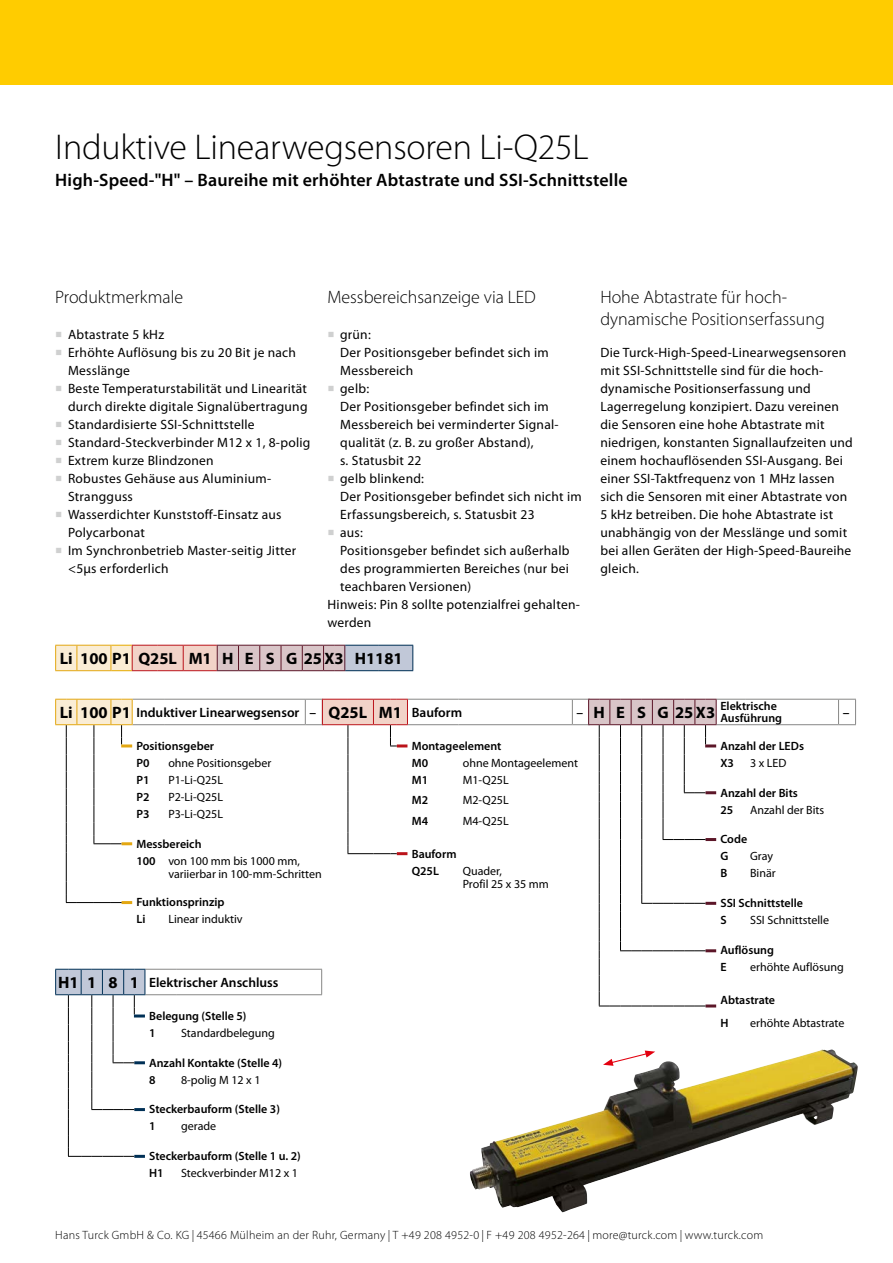
<style>
.page{position:relative;width:893px;height:1263px;background:#fff}
.page>*{position:absolute;margin:0;border:0;box-sizing:border-box;transform-origin:0 0}
.t1{font:300 36px "Myriad Pro";letter-spacing:-.005em;color:#000}
.t2{font:300 18px/22.5px "Myriad Pro";color:#000}
.t3{font:600 18px "Myriad Pro";letter-spacing:.01em;color:#000}
.t4{font:700 16.5px "Myriad Pro";color:#000}
.t5{font:13.5px/18px "Myriad Pro";letter-spacing:.02em;color:#000}
.t6{font:600 13.5px "Myriad Pro";color:#000}
.t7{font:12px/17px "Myriad Pro";color:#000}
.t8{font:600 12px/17px "Myriad Pro";color:#000}
.t9{font:300 12px "Myriad Pro";letter-spacing:.02em;color:#000}
.s1{font-family:"Minion Pro";font-size:18px;color:#cfd0d0}
.s2{font-weight:700;font-size:16.5px}
.s3{font-weight:600}
</style>
<div class="page">
<div style="left:0;top:0;width:893px;height:85px;background:#fc0"></div>
<hr style="left:145px;top:969px;width:32px;height:1px;background:#878786">
<hr style="left:177px;top:969px;width:145px;height:1px;background:#878786">
<svg style="left:321px;top:969px;width:1px;height:25px"></svg>
<hr style="left:145px;top:994px;width:32px;height:1px;background:#878786">
<hr style="left:177px;top:994px;width:145px;height:1px;background:#878786">
<svg style="left:55px;top:969px;width:91px;height:189px"></svg>
<hr style="left:133px;top:699px;width:31px;height:1px;background:#878786">
<hr style="left:164px;top:699px;width:141px;height:1px;background:#878786">
<hr style="left:133px;top:724px;width:31px;height:1px;background:#878786">
<hr style="left:164px;top:724px;width:141px;height:1px;background:#878786">
<svg style="left:55px;top:699px;width:78px;height:205px"></svg>
<div style="left:345px;top:645px;width:68px;height:26px;background:#c1c8d8"></div>
<hr style="left:345px;top:645px;width:34px;height:1px;background:#003056">
<hr style="left:379px;top:645px;width:34px;height:1px;background:#003056">
<svg style="left:412px;top:645px;width:1px;height:25px"></svg>
<hr style="left:345px;top:670px;width:34px;height:1px;background:#003056">
<hr style="left:379px;top:670px;width:34px;height:1px;background:#003056">
<svg style="left:55px;top:645px;width:290px;height:26px;background:#e1c5bb"></svg>
<hr style="left:408px;top:699px;width:50px;height:1px;background:#878786">
<hr style="left:458px;top:699px;width:114px;height:1px;background:#878786">
<hr style="left:408px;top:724px;width:50px;height:1px;background:#878786">
<hr style="left:458px;top:724px;width:114px;height:1px;background:#878786">
<svg style="left:305px;top:699px;width:103px;height:156px"></svg>
<hr style="left:716px;top:699px;width:30px;height:1px;background:#878786">
<hr style="left:746px;top:699px;width:92px;height:1px;background:#878786">
<hr style="left:716px;top:724px;width:30px;height:1px;background:#878786">
<hr style="left:746px;top:724px;width:92px;height:1px;background:#878786">
<svg style="left:838px;top:699px;width:18px;height:26px"></svg>
<svg style="left:572px;top:699px;width:145px;height:308px"></svg>
<img style="left:470px;top:1049px;width:378px;height:163px">
<svg style="left:603px;top:1050px;width:52px;height:16px"></svg>
<h1 class="t1" style="left:55px;top:125px;width:535px">Induktive Linearwegsensoren Li-Q25L</h1>
<h2 class="t3" style="left:55px;top:168px;width:574px">High-Speed-"H" – Baureihe mit erhöhter Abtastrate und SSI-Schnittstelle</h2>
<h2 class="t2" style="left:55px;top:285px;width:130px">Produktmerkmale</h2>
<p class="t5" style="left:55px;top:325px;width:110px"><span class="s1">■</span> Abtastrate 5 kHz</p>
<p class="t5" style="left:68px;top:343px;width:230px;text-indent:-13px"><span class="s1">■</span> Erhöhte Auflösung bis zu 20 Bit je nach<br>Messlänge</p>
<p class="t5" style="left:55px;top:379px;width:254px;text-align:right"><span class="s1">■</span> Beste Temperaturstabilität und Linearität durch direkte digitale Signalübertragung</p>
<p class="t5" style="left:55px;top:415px;width:201px"><span class="s1">■</span> Standardisierte SSI-Schnittstelle</p>
<p class="t5" style="left:55px;top:433px;width:257px"><span class="s1">■</span> Standard-Steckverbinder M12 x 1, 8-polig</p>
<p class="t5" style="left:55px;top:451px;width:160px"><span class="s1">■</span> Extrem kurze Blindzonen</p>
<p class="t5" style="left:68px;top:469px;width:204px;text-indent:-13px"><span class="s1">■</span> Robustes Gehäuse aus Aluminium-<br>Strangguss</p>
<p class="t5" style="left:68px;top:505px;width:215px;text-indent:-13px"><span class="s1">■</span> Wasserdichter Kunststoff-Einsatz aus<br>Polycarbonat</p>
<p class="t5" style="left:68px;top:541px;width:230px;text-indent:-13px"><span class="s1">■</span> Im Synchronbetrieb Master-seitig Jitter &lt;5µs erforderlich</p>
<h2 class="t2" style="left:327px;top:285px;width:210px">Messbereichsanzeige via LED</h2>
<p class="t5" style="left:340px;top:325px;width:210px;text-indent:-13px"><span class="s1">■</span> grün:<br>Der Positionsgeber befindet sich im<br>Messbereich</p>
<p class="t5" style="left:340px;top:379px;width:219px;text-indent:-13px"><span class="s1">■</span> gelb:<br>Der Positionsgeber befindet sich im<br>Messbereich bei verminderter Signal&shy;qualität (z. B. zu großer Abstand),<br>s. Statusbit 22</p>
<p class="t5" style="left:340px;top:469px;width:243px;text-indent:-13px"><span class="s1">■</span> gelb blinkend:<br>Der Positionsgeber befindet sich nicht im<br>Erfassungsbereich, s. Statusbit 23</p>
<p class="t5" style="left:327px;top:523px;width:37px"><span class="s1">■</span> aus:</p>
<p class="t5" style="left:340px;top:541px;width:231px">Positionsgeber befindet sich außerhalb</p>
<p class="t5" style="left:340px;top:559px;width:230px">des programmierten Bereiches (nur bei</p>
<p class="t5" style="left:340px;top:577px;width:133px">teachbaren Versionen)</p>
<p class="t5" style="left:327px;top:595px;width:254px">Hinweis: Pin 8 sollte potenzialfrei gehalten-</p>
<p class="t5" style="left:327px;top:613px;width:45px">werden</p>
<p class="t4" style="left:60px;top:648px;width:344px">Li 100 P1 Q25L M1 H E S G 25X3 H1181</p>
<h2 class="t2" style="left:600px;top:285px;width:226px">Hohe Abtastrate für hoch&shy;dynamische Positionserfassung</h2>
<p class="t5" style="left:600px;top:343px;width:254px">Die Turck-High-Speed-Linearwegsensoren mit SSI-Schnittstelle sind für die hoch&shy;dynamische Positionserfassung und Lagerregelung konzipiert. Dazu vereinen die Sensoren eine hohe Abtastrate mit niedrigen, konstanten Signallaufzeiten und einem hochauflösenden SSI-Ausgang. Bei einer SSI-Taktfrequenz von 1 MHz lassen sich die Sensoren mit einer Abtastrate von 5 kHz betreiben. Die hohe Abtastrate ist unabhängig von der Messlänge und somit bei allen Geräten der High-Speed-Baureihe gleich.</p>
<p class="t6" style="left:60px;top:704px;width:258px"><span class="s2">Li 100 P1</span> Induktiver Linearwegsensor –</p>
<p class="t8" style="left:136px;top:737px;width:79px">Positionsgeber<br>P0</p>
<p class="t7" style="left:168px;top:754px;width:104px">ohne Positionsgeber</p>
<p class="t8" style="left:136px;top:771px;width:15px">P1</p>
<p class="t7" style="left:168px;top:771px;width:56px">P1-Li-Q25L</p>
<p class="t8" style="left:136px;top:788px;width:15px">P2</p>
<p class="t7" style="left:168px;top:788px;width:56px">P2-Li-Q25L</p>
<p class="t8" style="left:136px;top:805px;width:15px">P3</p>
<p class="t7" style="left:168px;top:805px;width:56px">P3-Li-Q25L</p>
<p class="t7" style="left:136px;top:835px;width:165px"><span class="s3">Messbereich<br>100</span> von 100 mm bis 1000 mm,</p>
<p class="t7" style="left:168px;top:865px;width:155px">variierbar in 100-mm-Schritten</p>
<p class="t8" style="left:136px;top:894px;width:90px">Funktionsprinzip<br>Li</p>
<p class="t7" style="left:168px;top:911px;width:76px">Linear induktiv</p>
<p class="t6" style="left:329px;top:704px;width:135px"><span class="s2">Q25L M1</span> Bauform</p>
<p class="t6" style="left:577px;top:704px;width:8px">–</p>
<p class="t8" style="left:412px;top:737px;width:91px">Montageelement<br>M0</p>
<p class="t7" style="left:463px;top:754px;width:117px">ohne Montageelement</p>
<p class="t8" style="left:412px;top:771px;width:18px">M1</p>
<p class="t7" style="left:463px;top:771px;width:47px">M1-Q25L</p>
<p class="t8" style="left:412px;top:791px;width:18px">M2</p>
<p class="t7" style="left:463px;top:791px;width:47px">M2-Q25L</p>
<p class="t8" style="left:412px;top:812px;width:18px">M4</p>
<p class="t7" style="left:463px;top:812px;width:47px">M4-Q25L</p>
<p class="t8" style="left:412px;top:845px;width:46px">Bauform<br>Q25L</p>
<p class="t7" style="left:463px;top:864px;width:88px;line-height:13.2px">Quader,<br>Profil 25 x 35 mm</p>
<p class="t6" style="left:58px;top:974px;width:222px"><span class="s2">H1 1 8 1</span> Elektrischer Anschluss</p>
<p class="t8" style="left:149px;top:1007px;width:99px">Belegung (Stelle 5)<br>1</p>
<p class="t7" style="left:181px;top:1024px;width:95px">Standardbelegung</p>
<p class="t8" style="left:149px;top:1054px;width:135px">Anzahl Kontakte (Stelle 4)<br>8</p>
<p class="t7" style="left:181px;top:1071px;width:81px">8-polig M 12 x 1</p>
<p class="t8" style="left:149px;top:1101px;width:132px">Steckerbauform (Stelle 3)<br>1</p>
<p class="t7" style="left:181px;top:1118px;width:37px">gerade</p>
<p class="t8" style="left:149px;top:1147px;width:153px">Steckerbauform (Stelle 1 u. 2)<br>H1</p>
<p class="t7" style="left:181px;top:1164px;width:118px">Steckverbinder M12 x 1</p>
<p class="t4" style="left:594px;top:702px;width:123px">H E S G25X3</p>
<p class="t8" style="left:720px;top:700px;width:63px;line-height:12px">Elektrische<br>Ausführung</p>
<p class="t6" style="left:843px;top:704px;width:8px">–</p>
<p class="t8" style="left:720px;top:737px;width:85px">Anzahl der LEDs<br>X3</p>
<p class="t7" style="left:750px;top:754px;width:38px">3 x LED</p>
<p class="t8" style="left:720px;top:784px;width:79px">Anzahl der Bits<br>25</p>
<p class="t7" style="left:750px;top:801px;width:76px">Anzahl der Bits</p>
<p class="t8" style="left:720px;top:831px;width:28px">Code<br>G</p>
<p class="t7" style="left:750px;top:848px;width:24px">Gray</p>
<p class="t8" style="left:720px;top:865px;width:8px">B</p>
<p class="t7" style="left:750px;top:865px;width:27px">Binär</p>
<p class="t8" style="left:720px;top:894px;width:84px">SSI Schnittstelle<br>S</p>
<p class="t7" style="left:750px;top:911px;width:81px">SSI Schnittstelle</p>
<p class="t8" style="left:720px;top:941px;width:55px">Auflösung<br>E</p>
<p class="t7" style="left:750px;top:958px;width:95px">erhöhte Auflösung</p>
<p class="t8" style="left:720px;top:988px;width:56px;line-height:23.1px">Abtastrate<br>H</p>
<p class="t7" style="left:750px;top:1014px;width:96px">erhöhte Abtastrate</p>
<p class="t9" style="left:55px;top:1228px;width:709px">Hans Turck GmbH &amp; Co. KG | 45466 Mülheim an der Ruhr, Germany | T +49 208 4952-0 | F +49 208 4952-264 | more@turck.com | www.turck.com</p>
</div>
